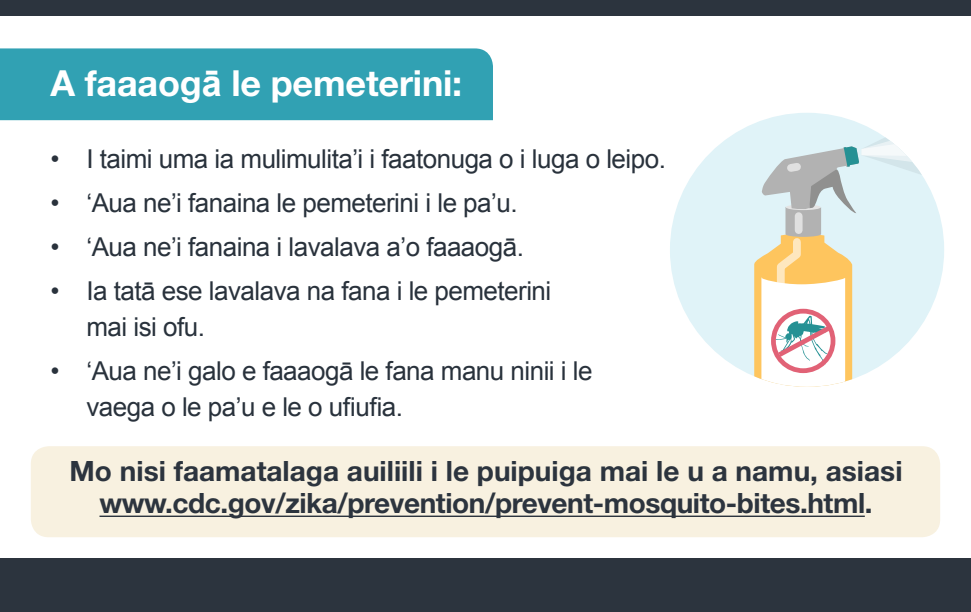
<style>
.page{position:relative;width:971px;height:612px;background:#fff}
.page>*{position:absolute;margin:0;border:0;box-sizing:border-box;transform-origin:0 0}
.t1{font:700 36px "Helvetica Neue LT Std";letter-spacing:-.005em;color:#fff}
.t2{font:700 28px/32px "Helvetica Neue LT Std";color:#2c343e;text-align:center}
.t3{font:26px/36px "Arial";letter-spacing:-.02em;color:#29323c}
.s1{font-family:"Arial"}
</style>
<div class="page">
<div style="left:0;top:48px;width:493px;height:72px;background:#31a1b3"></div>
<div style="left:31px;top:446px;width:909px;height:91px;background:#f8f1e0;border-radius:18px"></div>
<div style="left:0;top:559px;width:971px;height:53px;background:#2c343e"></div>
<div style="left:0;top:0;width:971px;height:15px;background:#2c343e"></div>
<div style="left:670px;top:113px;width:274px;height:274px;background:#e0f3f8;border-radius:50%"></div>
<svg style="left:754px;top:113px;width:190px;height:274px"></svg>
<hr style="left:99px;top:516px;width:765px;height:1px;background:#2c343e">
<h2 class="t1" style="left:50px;top:61px;width:413px">A faaaog<span class="s1">ā</span> le pemeterini:</h2>
<p class="t3" style="left:50px;top:141px;width:617px">• I taimi uma ia mulimulita’i i faatonuga o i luga o leipo.</p>
<p class="t3" style="left:50px;top:185px;width:469px">• ‘Aua ne’i fanaina le pemeterini i le pa’u.</p>
<p class="t3" style="left:50px;top:229px;width:475px">• ‘Aua ne’i fanaina i lavalava a’o faaaogā.</p>
<p class="t3" style="left:86px;top:273px;width:466px;text-indent:-36px">• Ia tatā ese lavalava na fana i le pemeterini mai isi ofu.</p>
<p class="t3" style="left:86px;top:353px;width:507px;text-indent:-36px">• ‘Aua ne’i galo e faaaogā le fana manu ninii i le vaega o le pa’u e le o ufiufia.</p>
<p class="t2" style="left:70px;top:455px;width:834px">Mo nisi faamatalaga auiliili i le puipuiga mai le u a namu, asiasi www.cdc.gov/zika/prevention/prevent-mosquito-bites.html.</p>
</div>
